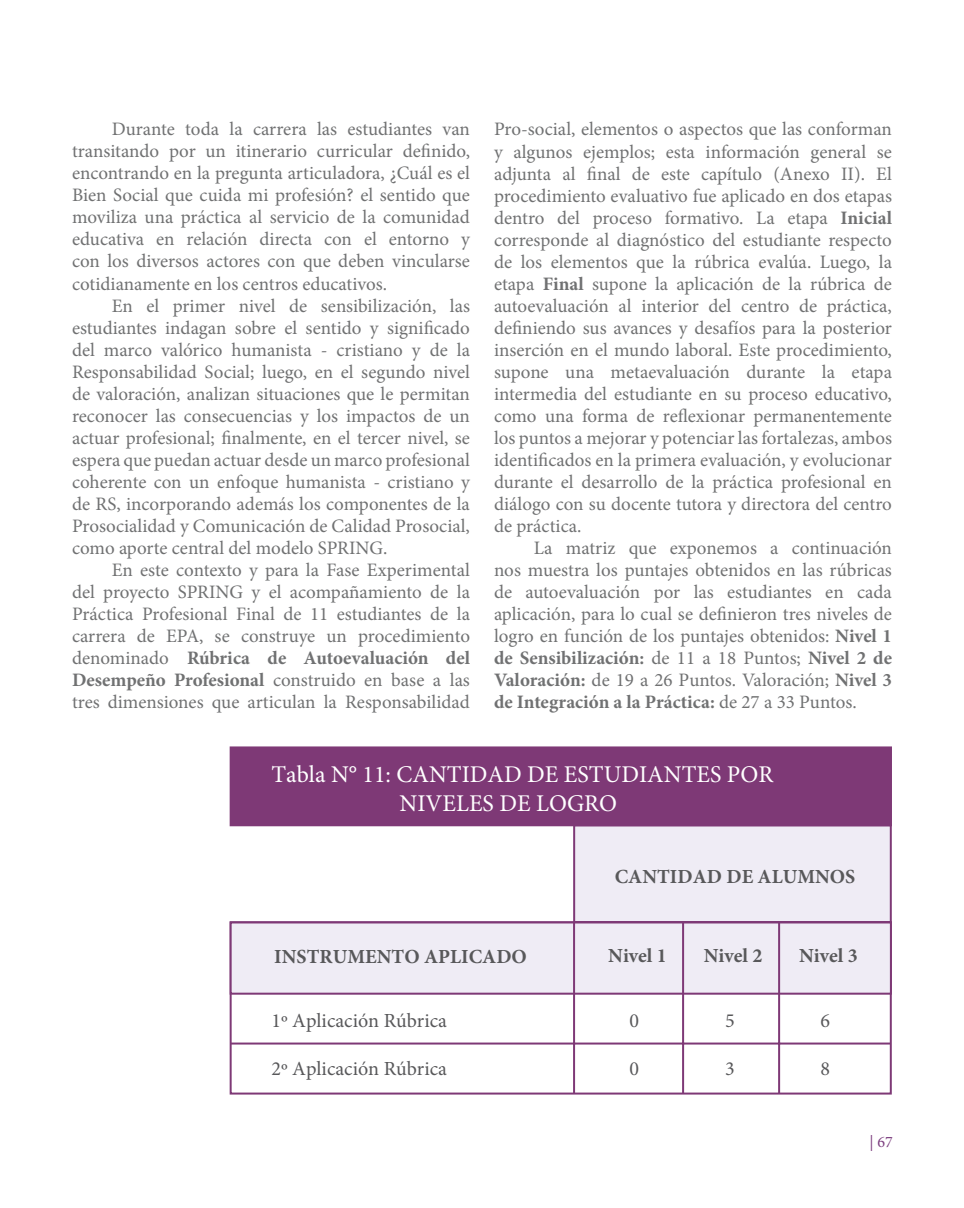
<style>
.page{position:relative;width:964px;height:1208px;background:#fff}
.page>*{position:absolute;margin:0;border:0;box-sizing:border-box;transform-origin:0 0}
.t1{font:24px/28.8px "Minion Pro";color:#fff}
.t2{font:700 20px "Minion Pro";color:#58585a}
.t3{font:20px "Minion Pro";color:#58585a}
.t4{font:19px/22px "Minion Pro";color:#707172;text-align:justify}
.t5{font:16px "Minion Pro";color:#7d4080}
.s1{font-weight:700}
</style>
<div class="page">
<div style="left:573px;top:824px;width:319px;height:99px;background:#efecf5;border:2px solid #7e3976"></div>
<div style="left:230px;top:921px;width:662px;height:173px;border:2px solid #7e3976"></div>
<div style="left:230px;top:921px;width:662px;height:73px;background:#efecf5;border:2px solid #7e3976"></div>
<hr style="left:573px;top:922px;width:2px;height:171px;background:#7e3976">
<hr style="left:682px;top:922px;width:2px;height:171px;background:#7e3976">
<hr style="left:778px;top:922px;width:2px;height:171px;background:#7e3976">
<hr style="left:231px;top:1042px;width:660px;height:2px;background:#7e3976">
<div style="left:230px;top:746px;width:662px;height:80px;background:#7e3976;border:2px solid #7e3976"></div>
<p class="t4" style="left:72px;top:118px;width:399px;text-indent:40px">Durante toda la carrera las estudiantes van transitando por un itinerario curricular definido, encontrando en la pregunta articuladora, ¿Cuál es el Bien Social que cuida mi profesión? el sentido que moviliza una práctica al servicio de la comunidad educativa en relación directa con el entorno y con los diversos actores con que deben vincularse cotidianamente en los centros educativos.</p>
<p class="t4" style="left:72px;top:294px;width:399px;text-indent:40px">En el primer nivel de sensibilización, las estudiantes indagan sobre el sentido y significado del marco valórico humanista - cristiano y de la Responsabilidad Social; luego, en el segundo nivel de valoración, analizan situaciones que le permitan reconocer las consecuencias y los impactos de un actuar profesional; finalmente, en el tercer nivel, se espera que puedan actuar desde un marco profesional coherente con un enfoque humanista - cristiano y de RS, incorporando además los componentes de la Prosocialidad y Comunicación de Calidad Prosocial, como aporte central del modelo SPRING.</p>
<p class="t4" style="left:72px;top:558px;width:399px;text-indent:40px">En este contexto y para la Fase Experimental del proyecto SPRING y el acompañamiento de la Práctica Profesional Final de 11 estudiantes de la carrera de EPA, se construye un procedimiento denominado <span class="s1">Rúbrica de Autoevaluación del Desempeño Profesional</span> construido en base a las tres dimensiones que articulan la Responsabilidad</p>
<p class="t4" style="left:494px;top:118px;width:399px">Pro-social, elementos o aspectos que las conforman y algunos ejemplos; esta información general se adjunta al final de este capítulo (Anexo II). El procedimiento evaluativo fue aplicado en dos etapas dentro del proceso formativo. La etapa <span class="s1">Inicial </span>corresponde al diagnóstico del estudiante respecto de los elementos que la rúbrica evalúa. Luego, la etapa <span class="s1">Final</span> supone la aplicación de la rúbrica de autoevaluación al interior del centro de práctica, definiendo sus avances y desafíos para la posterior inserción en el mundo laboral. Este procedimiento, supone una metaevaluación durante la etapa intermedia del estudiante en su proceso educativo, como una forma de reflexionar permanentemente los puntos a mejorar y potenciar las fortalezas, ambos identificados en la primera evaluación, y evolucionar durante el desarrollo de la práctica profesional en diálogo con su docente tutora y directora del centro de práctica.</p>
<p class="t4" style="left:494px;top:537px;width:399px;text-indent:40px">La matriz que exponemos a continuación nos muestra los puntajes obtenidos en las rúbricas de autoevaluación por las estudiantes en cada aplicación, para lo cual se definieron tres niveles de logro en función de los puntajes obtenidos: <span class="s1">Nivel 1 de Sensibilización:</span> de 11 a 18 Puntos; <span class="s1">Nivel 2 de Valoración:</span> de 19 a 26 Puntos. Valoración; <span class="s1">Nivel 3 de Integración a la Práctica:</span> de 27 a 33 Puntos.</p>
<p class="t1" style="left:399px;top:760px;width:375px;text-indent:-128px">Tabla N° 11: CANTIDAD DE ESTUDIANTES POR<br>NIVELES DE LOGRO</p>
<p class="t2" style="left:274px;top:943px;width:254px">INSTRUMENTO APLICADO</p>
<p class="t3" style="left:271px;top:1007px;width:177px">1º Aplicación Rúbrica</p>
<p class="t3" style="left:271px;top:1055px;width:177px">2º Aplicación Rúbrica</p>
<p class="t2" style="left:615px;top:862px;width:242px">CANTIDAD DE ALUMNOS</p>
<p class="t2" style="left:608px;top:941px;width:60px">Nivel 1</p>
<p class="t2" style="left:704px;top:941px;width:60px">Nivel 2</p>
<p class="t2" style="left:799px;top:941px;width:60px">Nivel 3</p>
<p class="t3" style="left:629px;top:1007px;width:11px">0</p>
<p class="t3" style="left:725px;top:1007px;width:11px">5</p>
<p class="t3" style="left:820px;top:1007px;width:11px">6</p>
<p class="t3" style="left:629px;top:1055px;width:11px">0</p>
<p class="t3" style="left:725px;top:1055px;width:11px">3</p>
<p class="t3" style="left:820px;top:1055px;width:11px">8</p>
<p class="t5" style="left:869px;top:1131px;width:25px">| 67</p>
</div>
